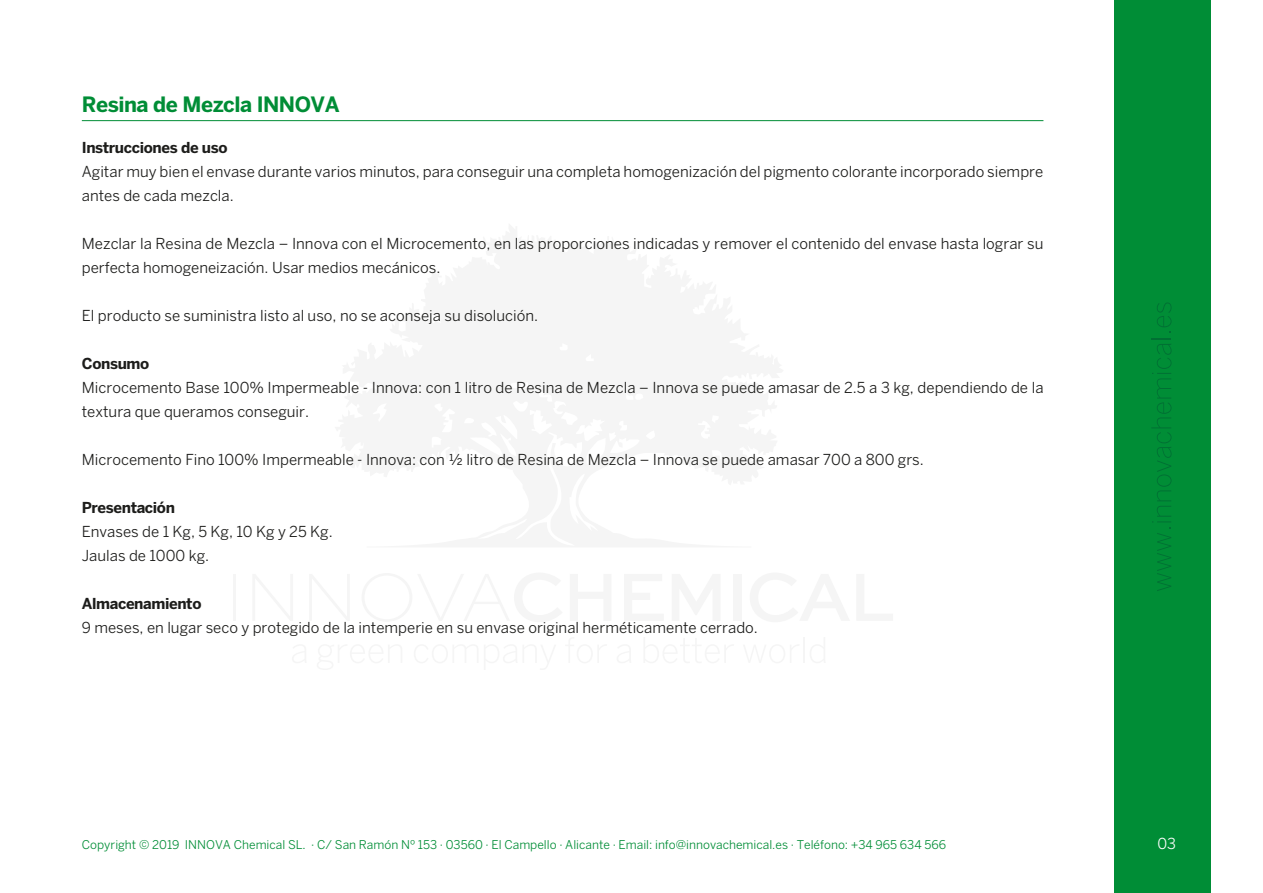
<style>
.page{position:relative;width:1263px;height:893px;background:#fff}
.page>*{position:absolute;margin:0;border:0;box-sizing:border-box;transform-origin:0 0}
.t1{font:700 21px "Benton Sans";letter-spacing:-.025em;color:#008d36}
.t2{font:15px/24px "Benton Sans";color:#1d1d1b}
.t3{font:700 15px "Benton Sans";letter-spacing:-.025em;color:#1d1d1b}
.t4{font:15px "Benton Sans";color:#fff}
.t5{font:12px "Benton Sans";color:#008d36}
</style>
<div class="page">
<hr style="left:233px;top:574px;width:3px;height:47px;background:#f5f5f5">
<div style="left:733px;top:574px;width:8px;height:47px;background:#f5f5f5"></div>
<hr style="left:803px;top:637px;width:2px;height:26px;background:#f5f5f5">
<hr style="left:82px;top:120px;width:961px;height:1px;background:#008d36">
<div style="left:1114px;top:0;width:96px;height:893px;background:#008d36"></div>
<svg style="left:1157px;top:528px;width:14px;height:63px"></svg>
<svg style="left:1151px;top:302px;width:20px;height:220px"></svg>
<h1 class="t1" style="left:82px;top:92px;width:259px">Resina de Mezcla INNOVA</h1>
<p class="t3" style="left:82px;top:139px;width:147px">Instrucciones de uso</p>
<p class="t2" style="left:82px;top:159px;width:963px">Agitar muy bien el envase durante varios minutos, para conseguir una completa homogenización del pigmento colorante incorporado siempre antes de cada mezcla.</p>
<p class="t2" style="left:82px;top:231px;width:963px">Mezclar la Resina de Mezcla – Innova con el Microcemento, en las proporciones indicadas y remover el contenido del envase hasta lograr su perfecta homogeneización. Usar medios mecánicos.</p>
<p class="t2" style="left:82px;top:303px;width:458px">El producto se suministra listo al uso, no se aconseja su disolución.</p>
<p class="t3" style="left:82px;top:355px;width:69px">Consumo</p>
<p class="t2" style="left:82px;top:375px;width:963px">Microcemento Base 100% Impermeable - Innova: con 1 litro de Resina de Mezcla – Innova se puede amasar de 2.5 a 3 kg, dependiendo de la textura que queramos conseguir.</p>
<p class="t2" style="left:82px;top:447px;width:843px">Microcemento Fino 100% Impermeable - Innova: con ½ litro de Resina de Mezcla – Innova se puede amasar 700 a 800 grs.</p>
<p class="t3" style="left:82px;top:499px;width:95px">Presentación</p>
<p class="t2" style="left:82px;top:519px;width:252px">Envases de 1 Kg, 5 Kg, 10 Kg y 25 Kg.<br>Jaulas de 1000 kg.</p>
<p class="t3" style="left:82px;top:595px;width:121px">Almacenamiento</p>
<p class="t2" style="left:82px;top:615px;width:678px">9 meses, en lugar seco y protegido de la intemperie en su envase original herméticamente cerrado.</p>
<p class="t5" style="left:82px;top:838px;width:866px">Copyright © 2019 INNOVA Chemical SL. · C/ San Ramón Nº 153 · 03560 · El Campello · Alicante · Email: info@innovachemical.es · Teléfono: +34 965 634 566</p>
<p class="t4" style="left:1157px;top:835px;width:20px">03</p>
</div>
